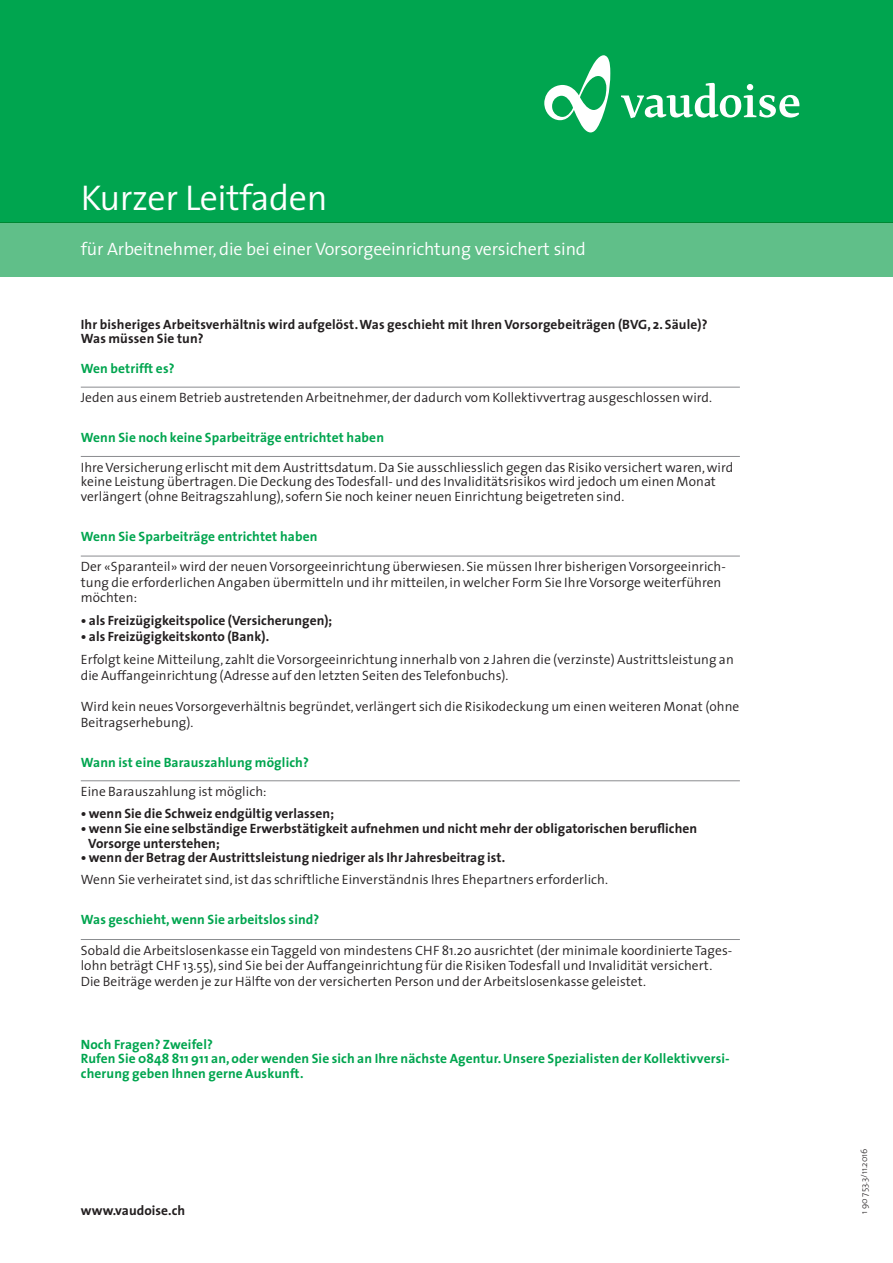
<style>
.page{position:relative;width:893px;height:1263px;background:#fff}
.page>*{position:absolute;margin:0;border:0;box-sizing:border-box;transform-origin:0 0}
.t1{font:300 36px "The Sans";letter-spacing:-.01em;color:#fff}
.t2{font:300 18px "The Sans";letter-spacing:-.01em;color:#fff}
.t3{font:300 13.5px/15.6px "The Sans";letter-spacing:.005em;color:#231f20}
.t4{font:700 13.5px/14.7px "The Sans";letter-spacing:.005em;color:#231f20}
.t5{font:700 13.5px/14.7px "The Sans";letter-spacing:.01em;color:#00a54f}
.t6{font:300 9px "The Sans";color:#231f20}
</style>
<div class="page">
<div style="left:0;top:0;width:893px;height:222px;background:#00a54f"></div>
<div style="left:0;top:222px;width:893px;height:54px;background:#60bf89"></div>
<svg style="left:544px;top:55px;width:255px;height:77px"></svg>
<hr style="left:81px;top:387px;width:659px;height:1px;background:#8a8c8f">
<hr style="left:81px;top:456px;width:659px;height:1px;background:#8a8c8f">
<hr style="left:81px;top:556px;width:659px;height:1px;background:#8a8c8f">
<hr style="left:81px;top:780px;width:659px;height:1px;background:#8a8c8f">
<hr style="left:81px;top:939px;width:659px;height:1px;background:#8a8c8f">
<h1 class="t1" style="left:81px;top:168px;width:248px">Kurzer Leitfaden</h1>
<h2 class="t2" style="left:81px;top:234px;width:507px">für Arbeitnehmer, die bei einer Vorsorgeeinrichtung versichert sind</h2>
<p class="t4" style="left:81px;top:316px;width:628px">Ihr bisheriges Arbeitsverhältnis wird aufgelöst. Was geschieht mit Ihren Vorsorgebeiträgen (BVG, 2. Säule)?<br>Was müssen Sie tun?</p>
<p class="t5" style="left:81px;top:361px;width:95px">Wen betrifft es?</p>
<p class="t3" style="left:81px;top:389px;width:633px">Jeden aus einem Betrieb austretenden Arbeitnehmer, der dadurch vom Kollektivvertrag ausgeschlossen wird.</p>
<p class="t5" style="left:81px;top:430px;width:305px">Wenn Sie noch keine Sparbeiträge entrichtet haben</p>
<p class="t3" style="left:81px;top:459px;width:654px;line-height:14.7px">Ihre Versicherung erlischt mit dem Austrittsdatum. Da Sie ausschliesslich gegen das Risiko versichert waren, wird keine Leistung übertragen. Die Deckung des Todesfall- und des Invaliditätsrisikos wird jedoch um einen Monat verlängert (ohne Beitragszahlung), sofern Sie noch keiner neuen Einrichtung beigetreten sind.</p>
<p class="t5" style="left:81px;top:529px;width:238px">Wenn Sie Sparbeiträge entrichtet haben</p>
<p class="t3" style="left:81px;top:558px;width:647px">Der «Sparanteil» wird der neuen Vorsorgeeinrichtung überwiesen. Sie müssen Ihrer bisherigen Vorsorgeeinrich&shy;tung die erforderlichen Angaben übermitteln und ihr mitteilen, in welcher Form Sie Ihre Vorsorge weiterführen möchten:</p>
<p class="t4" style="left:81px;top:613px;width:253px">• als Freizügigkeitspolice (Versicherungen);</p>
<p class="t4" style="left:81px;top:629px;width:190px">• als Freizügigkeitskonto (Bank).</p>
<p class="t3" style="left:81px;top:651px;width:654px">Erfolgt keine Mitteilung, zahlt die Vorsorgeeinrichtung innerhalb von 2 Jahren die (verzinste) Austrittsleistung an die Auffangeinrichtung (Adresse auf den letzten Seiten des Telefonbuchs).</p>
<p class="t3" style="left:81px;top:698px;width:660px">Wird kein neues Vorsorgeverhältnis begründet, verlängert sich die Risikodeckung um einen weiteren Monat (ohne<br>Beitragserhebung).</p>
<p class="t5" style="left:81px;top:754px;width:230px">Wann ist eine Barauszahlung möglich?</p>
<p class="t3" style="left:81px;top:783px;width:187px">Eine Barauszahlung ist möglich:</p>
<p class="t4" style="left:81px;top:806px;width:255px">• wenn Sie die Schweiz endgültig verlassen;</p>
<p class="t4" style="left:88px;top:821px;width:610px;text-indent:-8px">• wenn Sie eine selbständige Erwerbstätigkeit aufnehmen und nicht mehr der obligatorischen beruflichen<br>Vorsorge unterstehen;</p>
<p class="t4" style="left:81px;top:850px;width:426px">• wenn der Betrag der Austrittsleistung niedriger als Ihr Jahresbeitrag ist.</p>
<p class="t3" style="left:81px;top:872px;width:529px">Wenn Sie verheiratet sind, ist das schriftliche Einverständnis Ihres Ehepartners erforderlich.</p>
<p class="t5" style="left:81px;top:912px;width:240px">Was geschieht, wenn Sie arbeitslos sind?</p>
<p class="t3" style="left:81px;top:942px;width:653px">Sobald die Arbeitslosenkasse ein Taggeld von mindestens CHF 81.20 ausrichtet (der minimale koordinierte Tages&shy;lohn beträgt CHF 13.55), sind Sie bei der Auffangeinrichtung für die Risiken Todesfall und Invalidität versichert.<br>Die Beiträge werden je zur Hälfte von der versicherten Person und der Arbeitslosenkasse geleistet.</p>
<p class="t5" style="left:81px;top:1036px;width:650px">Noch Fragen? Zweifel?<br>Rufen Sie 0848 811 911 an, oder wenden Sie sich an Ihre nächste Agentur. Unsere Spezialisten der Kollektivversi&shy;cherung geben Ihnen gerne Auskunft.</p>
<p class="t4" style="left:81px;top:1203px;width:106px">www.vaudoise.ch</p>
<p class="t6" style="left:857px;top:1214px;width:67px;rotate:-90deg">1 90 753.3/11.2016</p>
</div>
